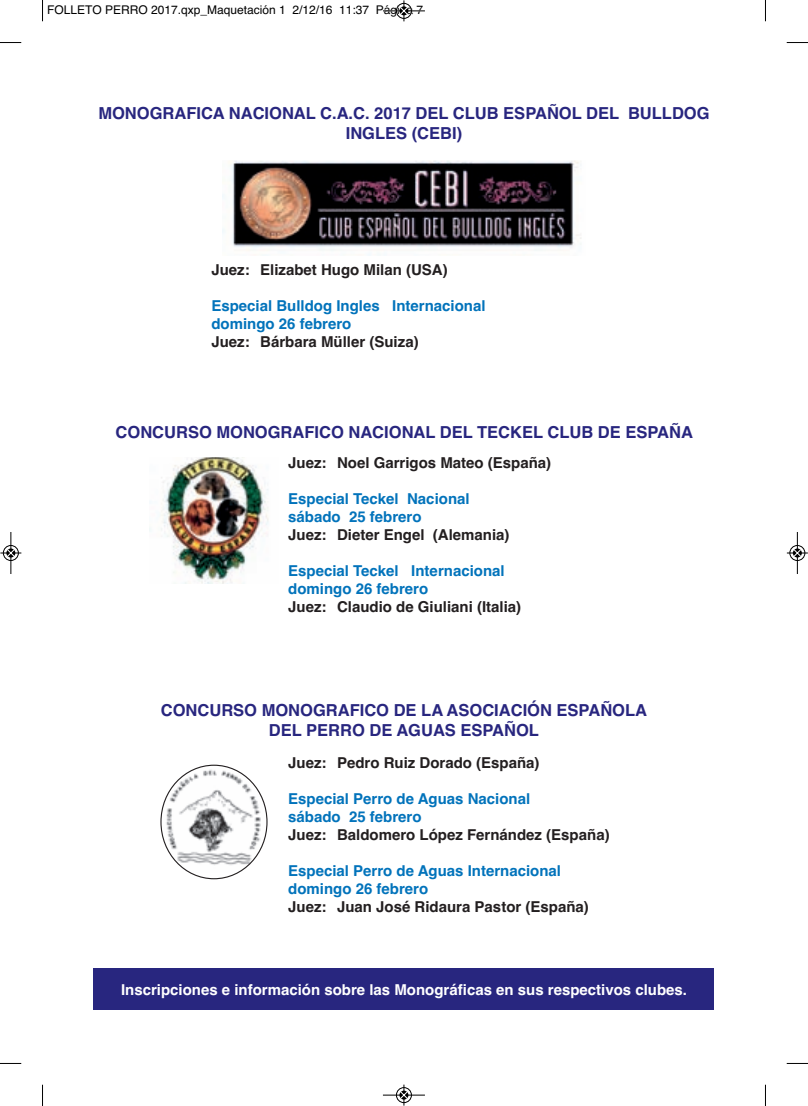
<style>
.page{position:relative;width:808px;height:1106px;background:#fff}
.page>*{position:absolute;margin:0;border:0;box-sizing:border-box;transform-origin:0 0}
.t1{font:700 16.5px/19.8px "Helvetica";color:#28267f;text-align:center}
.t2{font:700 15px "Helvetica";color:#231f20}
.t3{font:700 15px/18px "Helvetica";color:#0273bb}
.t4{font:700 15px "Helvetica";color:#fff}
.t5{font:12px "Helvetica";color:#000}
</style>
<div class="page">
<img style="left:223px;top:160px;width:358px;height:96px">
<img style="left:150px;top:457px;width:119px;height:126px">
<svg style="left:160px;top:764px;width:108px;height:115px"></svg>
<div style="left:94px;top:968px;width:620px;height:42px;background:#28267f"></div>
<svg style="left:42px;top:0;width:1px;height:21px"></svg>
<svg style="left:0;top:42px;width:21px;height:1px"></svg>
<svg style="left:765px;top:0;width:1px;height:21px"></svg>
<svg style="left:787px;top:42px;width:21px;height:1px"></svg>
<svg style="left:42px;top:1084px;width:1px;height:22px"></svg>
<svg style="left:0;top:1063px;width:21px;height:1px"></svg>
<svg style="left:765px;top:1084px;width:1px;height:22px"></svg>
<svg style="left:787px;top:1063px;width:21px;height:1px"></svg>
<hr style="left:383px;top:11px;width:42px;height:1px;background:#000">
<div style="left:396px;top:3px;width:16px;height:16px;border:1px solid #000;border-radius:50%"></div>
<svg style="left:400px;top:0;width:8px;height:21px"></svg>
<div style="left:396px;top:1087px;width:16px;height:16px;border:1px solid #fff;border-radius:50%"></div>
<hr style="left:383px;top:1094px;width:42px;height:1px;background:#000">
<div style="left:396px;top:1087px;width:16px;height:15px;border:1px solid #000;border-radius:50%"></div>
<svg style="left:400px;top:1084px;width:8px;height:21px"></svg>
<div style="left:3px;top:545px;width:16px;height:16px;border:1px solid #fff;border-radius:50%"></div>
<hr style="left:11px;top:532px;width:1px;height:42px;background:#000">
<div style="left:3px;top:545px;width:16px;height:15px;border:1px solid #000;border-radius:50%"></div>
<svg style="left:0;top:549px;width:21px;height:8px"></svg>
<div style="left:789px;top:545px;width:16px;height:16px;border:1px solid #fff;border-radius:50%"></div>
<hr style="left:797px;top:532px;width:1px;height:42px;background:#000">
<div style="left:790px;top:545px;width:15px;height:15px;border:1px solid #000;border-radius:50%"></div>
<svg style="left:787px;top:549px;width:21px;height:8px"></svg>
<p class="t5" style="left:47px;top:2px;width:378px">FOLLETO PERRO 2017.qxp_Maquetación 1 2/12/16 11:37 Página 7</p>
<p class="t1" style="left:98px;top:103px;width:613px">MONOGRAFICA NACIONAL C.A.C. 2017 DEL CLUB ESPAÑOL DEL BULLDOG<br>INGLES (CEBI)</p>
<p class="t2" style="left:211px;top:261px;width:238px">Juez: Elizabet Hugo Milan (USA)</p>
<p class="t3" style="left:211px;top:296px;width:276px">Especial Bulldog Ingles Internacional domingo 26 febrero</p>
<p class="t2" style="left:211px;top:333px;width:209px">Juez: Bárbara Müller (Suiza)</p>
<p class="t1" style="left:116px;top:423px;width:579px">CONCURSO MONOGRAFICO NACIONAL DEL TECKEL CLUB DE ESPAÑA</p>
<p class="t2" style="left:288px;top:454px;width:265px">Juez: Noel Garrigos Mateo (España)</p>
<p class="t3" style="left:288px;top:490px;width:183px">Especial Teckel Nacional sábado 25 febrero</p>
<p class="t2" style="left:288px;top:526px;width:223px">Juez: Dieter Engel (Alemania)</p>
<p class="t3" style="left:288px;top:562px;width:218px">Especial Teckel Internacional domingo 26 febrero</p>
<p class="t2" style="left:288px;top:598px;width:235px">Juez: Claudio de Giuliani (Italia)</p>
<p class="t1" style="left:161px;top:700px;width:488px">CONCURSO MONOGRAFICO DE LA ASOCIACIÓN ESPAÑOLA<br>DEL PERRO DE AGUAS ESPAÑOL</p>
<p class="t2" style="left:288px;top:753px;width:253px">Juez: Pedro Ruiz Dorado (España)</p>
<p class="t3" style="left:288px;top:789px;width:244px">Especial Perro de Aguas Nacional sábado 25 febrero</p>
<p class="t2" style="left:288px;top:825px;width:323px">Juez: Baldomero López Fernández (España)</p>
<p class="t3" style="left:288px;top:861px;width:274px">Especial Perro de Aguas Internacional domingo 26 febrero</p>
<p class="t2" style="left:288px;top:897px;width:302px">Juez: Juan José Ridaura Pastor (España)</p>
<p class="t4" style="left:121px;top:980px;width:568px">Inscripciones e información sobre las Monográficas en sus respectivos clubes.</p>
</div>
